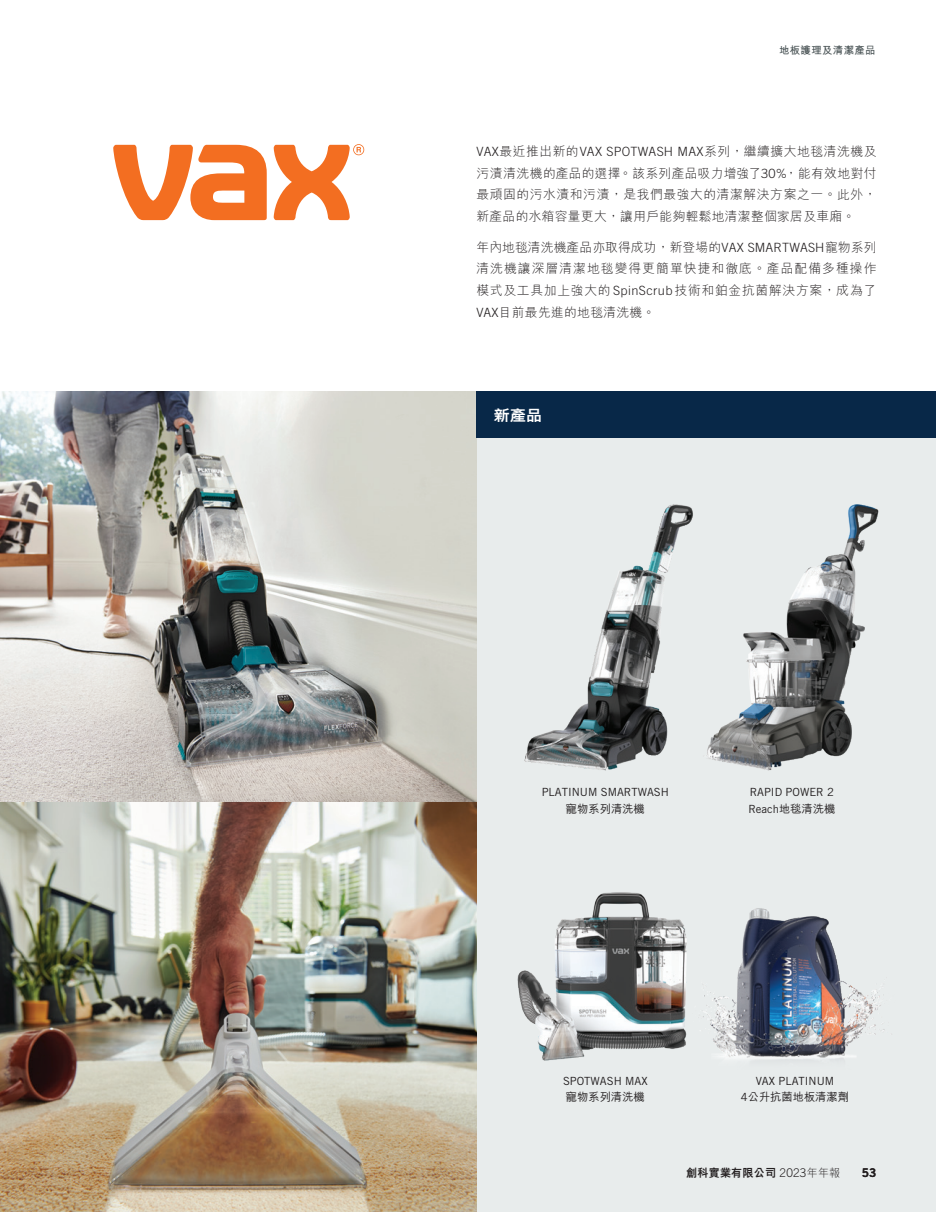
<style>
.page{position:relative;width:936px;height:1212px;background:#fff}
.page>*{position:absolute;margin:0;border:0;box-sizing:border-box;transform-origin:0 0}
.t1{font:800 15px "M Hei HK";color:#fff;scale:1.1 1}
.t2{font:300 12.75px/21.8px "M Hei HK";letter-spacing:.045em;color:#231f20;text-align:justify}
.t3{font:12px "Trade Gothic LT Pro Bd 2";color:#231f20}
.t4{font:11.25px/16.5px "Trade Gothic LT Pro";color:#231f20}
.t5{font:500 11.25px "M Hei HK";color:#231f20}
.t6{font:800 11.25px "M Hei HK";letter-spacing:.025em;color:#231f20}
.t7{font:700 10.5px "M Hei HK";letter-spacing:.025em;color:#475153}
.s1{font-family:"Trade Gothic LT Pro"}
.s2{font-family:"M Hei HK";font-weight:500}
.s3{font-family:"Trade Gothic LT Pro";font-weight:400}
.s4{font-family:"Trade Gothic LT Pro";font-weight:300;font-size:12px}
.s5{font-weight:300}
</style>
<div class="page">
<div style="left:476px;top:391px;width:459px;height:821px;background:#e8ecec"></div>
<img style="left:723px;top:908px;width:162px;height:151px">
<img style="left:773px;top:504px;width:106px;height:264px">
<img style="left:0;top:802px;width:476px;height:410px">
<img style="left:0;top:391px;width:476px;height:411px">
<div style="left:476px;top:391px;width:459px;height:46px;background:#082848"></div>
<svg style="left:113px;top:144px;width:251px;height:76px"></svg>
<img style="left:517px;top:892px;width:206px;height:169px">
<img style="left:524px;top:504px;width:249px;height:267px">
<p class="t7" style="left:779px;top:42px;width:98px">地板護理及清潔產品</p>
<p class="t2" style="left:476px;top:140px;width:401px"><span class="s1">VAX</span>最近推出新的<span class="s1">VAX SPOTWASH MAX</span>系列，繼續擴大地毯清洗機及污漬清洗機的產品的選擇。該系列產品吸力增強了<span class="s1">30%</span>，能有效地對付最頑固的污水漬和污漬，是我們最強大的清潔解決方案之一。此外，新產品的水箱容量更大，讓用戶能夠輕鬆地清潔整個家居及車廂。</p>
<p class="t2" style="left:476px;top:235px;width:401px">年內地毯清洗機產品亦取得成功，新登場的<span class="s1">VAX SMARTWASH</span>寵物系列清洗機讓深層清潔地毯變得更簡單快捷和徹底。產品配備多種操作模式及工具加上強大的 <span class="s1">SpinScrub</span>技術和鉑金抗菌解決方案，成為了<span class="s1">VAX</span>目前最先進的地毯清洗機。</p>
<p class="t1" style="left:493px;top:408px;width:46px">新產品</p>
<p class="t4" style="left:541px;top:784px;width:129px">PLATINUM SMARTWASH</p>
<p class="t5" style="left:566px;top:800px;width:80px">寵物系列清洗機</p>
<p class="t4" style="left:748px;top:784px;width:88px">RAPID POWER 2<br>Reach<span class="s2">地毯清洗機</span></p>
<p class="t4" style="left:563px;top:1072px;width:86px">SPOTWASH MAX</p>
<p class="t5" style="left:566px;top:1089px;width:80px">寵物系列清洗機</p>
<p class="t4" style="left:755px;top:1072px;width:80px">VAX PLATINUM</p>
<p class="t5" style="left:740px;top:1089px;width:110px"><span class="s3">4</span>公升抗菌地板清潔劑</p>
<p class="t6" style="left:686px;top:1167px;width:155px">創科實業有限公司 <span class="s4">2023</span><span class="s5">年年報</span></p>
<p class="t3" style="left:861px;top:1165px;width:16px">53</p>
</div>
